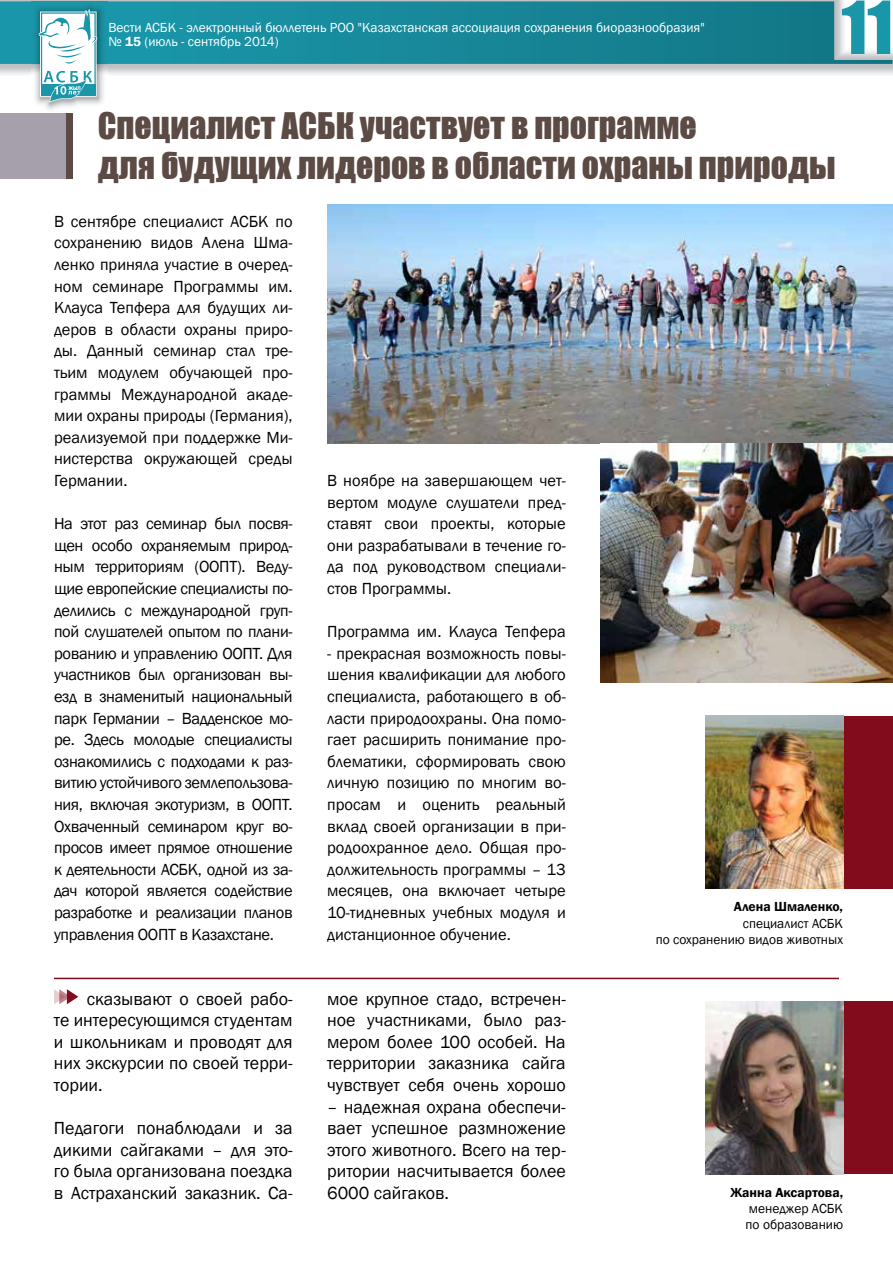
<style>
.page{position:relative;width:893px;height:1263px;background:#fff}
.page>*{position:absolute;margin:0;border:0;box-sizing:border-box;transform-origin:0 0}
.t1{font:66px "Impact Kaz AVTU";color:#1a96a9}
.t2{font:33px/39.6px "Impact Kaz AVTU";color:#5c4a45}
.t3{font:18px/21.6px "Franklin Gothic";color:#000;text-align:justify}
.t4{font:16.5px/21.6px "Franklin Gothic";color:#000;text-align:justify}
.t5{font:13.5px/13.5px "Franklin Gothic";color:#fff}
.t6{font:13.5px/16.2px "Franklin Gothic";color:#000}
.t7{font:600 13.5px "Franklin Gothic";color:#000}
.s1{font-weight:600}
</style>
<div class="page">
<svg style="left:0;top:1px;width:892px;height:63px;background:#268f9f"></svg>
<img style="left:32px;top:2px;width:76px;height:108px">
<div style="left:42px;top:13px;width:53px;height:72px;background:#fff"></div>
<svg style="left:38px;top:9px;width:60px;height:55px"></svg>
<div style="left:41px;top:84px;width:55px;height:12px;background:#1a96a9"></div>
<svg style="left:44px;top:71px;width:48px;height:32px"></svg>
<div style="left:706px;top:1001px;width:187px;height:173px;background:#820b1c"></div>
<img style="left:706px;top:1001px;width:137px;height:173px">
<div style="left:1px;top:113px;width:72px;height:66px;background:#a6a0ac"></div>
<div style="left:66px;top:113px;width:7px;height:66px;background:#5c4a45"></div>
<img style="left:327px;top:204px;width:565px;height:239px">
<img style="left:600px;top:443px;width:292px;height:239px">
<div style="left:706px;top:716px;width:187px;height:173px;background:#820b1c"></div>
<img style="left:706px;top:716px;width:137px;height:173px">
<svg style="left:54px;top:989px;width:24px;height:15px"></svg>
<hr style="left:54px;top:978px;width:785px;height:1px;background:#820b1c">
<p class="t5" style="left:108px;top:21px;width:598px">Вести АСБК - электронный бюллетень РОО "Казахстанская ассоциация сохранения биоразнообразия" № <span class="s1">15</span> (июль - сентябрь 2014)</p>
<h1 class="t1" style="left:841px;top:-11px;width:53px">11</h1>
<h2 class="t2" style="left:98px;top:106px;width:739px">Специалист АСБК участвует в программе<br>для будущих лидеров в области охраны природы</h2>
<p class="t4" style="left:54px;top:211px;width:240px">В сентябре специалист АСБК по сохранению видов Алена Шма&shy;ленко приняла участие в очеред&shy;ном семинаре Программы им.<br>Клауса Тепфера для будущих ли&shy;деров в области охраны приро&shy;ды. Данный семинар стал тре&shy;тьим модулем обучающей про&shy;граммы Международной акаде&shy;мии охраны природы (Германия), реализуемой при поддержке Ми&shy;нистерства окружающей среды Германии.</p>
<p class="t4" style="left:54px;top:513px;width:240px">На этот раз семинар был посвя&shy;щен особо охраняемым природ&shy;ным территориям (ООПТ). Веду&shy;щие европейские специалисты по&shy;делились с международной груп&shy;пой слушателей опытом по плани&shy;рованию и управлению ООПТ. Для участников был организован вы&shy;езд в знаменитый национальный парк Германии – Вадденское мо&shy;ре. Здесь молодые специалисты ознакомились с подходами к раз&shy;витию устойчивого землепользова&shy;ния, включая экотуризм, в ООПТ.<br>Охваченный семинаром круг во&shy;просов имеет прямое отношение к деятельности АСБК, одной из за&shy;дач которой является содействие разработке и реализации планов управления ООПТ в Казахстане.</p>
<p class="t3" style="left:54px;top:988px;width:240px;text-indent:33px">сказывают о своей рабо&shy;те интересующимся студентам и школьникам и проводят для них экскурсии по своей терри&shy;тории.</p>
<p class="t3" style="left:54px;top:1118px;width:240px">Педагоги понаблюдали и за дикими сайгаками – для это&shy;го была организована поездка в Астраханский заказник. Са-</p>
<p class="t4" style="left:327px;top:470px;width:240px">В ноябре на завершающем чет&shy;вертом модуле слушатели пред&shy;ставят свои проекты, которые они разрабатывали в течение го&shy;да под руководством специали&shy;стов Программы.</p>
<p class="t4" style="left:327px;top:621px;width:240px">Программа им. Клауса Тепфера</p>
<p class="t4" style="left:327px;top:643px;width:240px">- прекрасная возможность повы&shy;шения квалификации для любого специалиста, работающего в об&shy;ласти природоохраны. Она помо&shy;гает расширить понимание про&shy;блематики, сформировать свою личную позицию по многим во&shy;просам и оценить реальный вклад своей организации в при&shy;родоохранное дело. Общая про&shy;должительность программы – 13 месяцев, она включает четыре 10-тидневных учебных модуля и дистанционное обучение.</p>
<p class="t3" style="left:327px;top:988px;width:240px">мое крупное стадо, встречен&shy;ное участниками, было раз&shy;мером более 100 особей. На территории заказника сайга чувствует себя очень хорошо</p>
<p class="t3" style="left:327px;top:1096px;width:240px">– надежная охрана обеспечи&shy;вает успешное размножение этого животного. Всего на тер&shy;ритории насчитывается более 6000 сайгаков.</p>
<p class="t7" style="left:734px;top:898px;width:111px">Алена Шмаленко,</p>
<p class="t6" style="left:656px;top:915px;width:189px;text-align:right">специалист АСБК<br>по сохранению видов животных</p>
<p class="t7" style="left:730px;top:1184px;width:114px">Жанна Аксартова,</p>
<p class="t6" style="left:746px;top:1201px;width:99px">менеджер АСБК по образованию</p>
</div>
